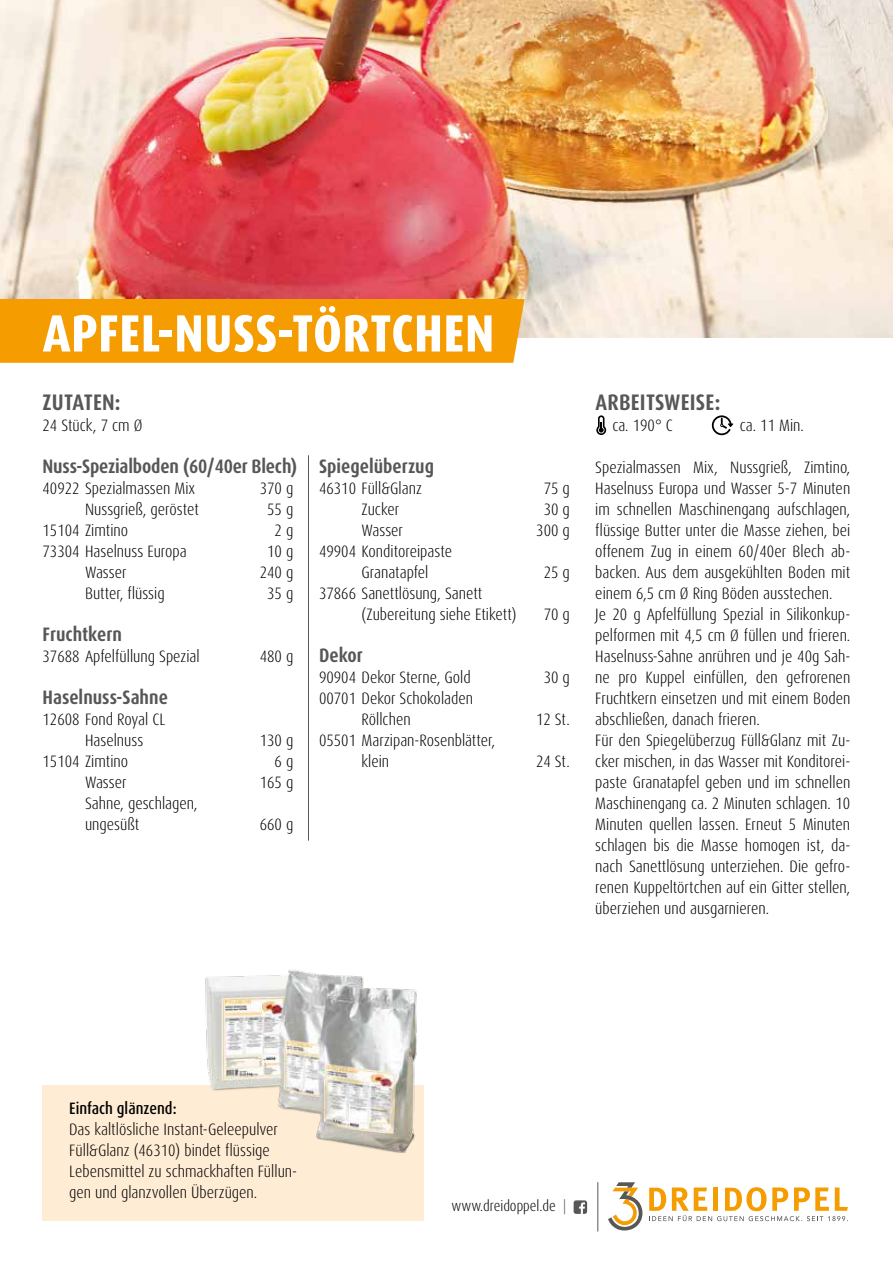
<style>
.page{position:relative;width:893px;height:1263px;background:#fff}
.page>*{position:absolute;margin:0;border:0;box-sizing:border-box;transform-origin:0 0}
.t1{font:800 condensed 52.5px "Dax Pro";letter-spacing:.01em;color:#fff}
.t2{font:700 condensed 22.5px "Dax Pro";letter-spacing:.01em;color:#575756}
.t3{font:700 condensed 19.5px "Dax Pro";color:#575756}
.t4{font:300 condensed 16.5px/21px "Dax Pro";color:#000}
.t5{font:500 condensed 16.5px "Dax Pro";color:#000}
.t6{font:300 condensed 15px "Dax Pro";color:#000}
.s1{color:#575756}
</style>
<div class="page">
<img style="left:0;top:0;width:893px;height:337px">
<hr style="left:308px;top:455px;width:1px;height:386px;background:#575756">
<svg style="left:574px;top:1200px;width:13px;height:14px"></svg>
<svg style="left:649px;top:1187px;width:199px;height:34px"></svg>
<svg style="left:608px;top:1182px;width:34px;height:48px"></svg>
<hr style="left:597px;top:1182px;width:1px;height:49px;background:#575756">
<svg style="left:712px;top:415px;width:21px;height:20px"></svg>
<svg style="left:596px;top:415px;width:10px;height:20px"></svg>
<div style="left:0;top:299px;width:524px;height:64px;background:#f59c00"></div>
<div style="left:43px;top:1085px;width:381px;height:135px;background:#ffecd4"></div>
<img style="left:205px;top:969px;width:212px;height:184px">
<h1 class="t1" style="left:43px;top:299px;width:453px">APFEL-NUSS-TÖRTCHEN</h1>
<h2 class="t2" style="left:43px;top:388px;width:79px">ZUTATEN:</h2>
<p class="t4" style="left:43px;top:415px;width:101px">24 Stück, 7 cm Ø</p>
<p class="t3" style="left:43px;top:454px;width:256px">Nuss-Spezialboden (60/40er Blech)</p>
<p class="t4" style="left:43px;top:478px;width:154px">40922 Spezialmassen Mix</p>
<p class="t4" style="left:260px;top:478px;width:35px">370 g</p>
<p class="t4" style="left:85px;top:499px;width:115px">Nussgrieß, geröstet</p>
<p class="t4" style="left:267px;top:499px;width:28px">55 g</p>
<p class="t4" style="left:43px;top:520px;width:87px">15104 Zimtino</p>
<p class="t4" style="left:275px;top:520px;width:20px">2 g</p>
<p class="t4" style="left:43px;top:541px;width:146px">73304 Haselnuss Europa</p>
<p class="t4" style="left:267px;top:541px;width:28px">10 g</p>
<p class="t4" style="left:85px;top:562px;width:43px">Wasser</p>
<p class="t4" style="left:260px;top:562px;width:35px">240 g</p>
<p class="t4" style="left:85px;top:583px;width:81px">Butter, flüssig</p>
<p class="t4" style="left:267px;top:583px;width:28px">35 g</p>
<p class="t3" style="left:43px;top:622px;width:81px">Fruchtkern</p>
<p class="t4" style="left:43px;top:646px;width:159px">37688 Apfelfüllung Spezial</p>
<p class="t4" style="left:260px;top:646px;width:35px">480 g</p>
<p class="t3" style="left:43px;top:685px;width:127px">Haselnuss-Sahne</p>
<p class="t4" style="left:85px;top:709px;width:82px;text-indent:-43px">12608 Fond Royal CL<br>Haselnuss</p>
<p class="t4" style="left:260px;top:730px;width:35px">130 g</p>
<p class="t4" style="left:43px;top:751px;width:87px">15104 Zimtino</p>
<p class="t4" style="left:275px;top:751px;width:20px">6 g</p>
<p class="t4" style="left:85px;top:772px;width:43px">Wasser</p>
<p class="t4" style="left:260px;top:772px;width:35px">165 g</p>
<p class="t4" style="left:85px;top:793px;width:114px">Sahne, geschlagen, ungesüßt</p>
<p class="t4" style="left:260px;top:814px;width:35px">660 g</p>
<p class="t3" style="left:319px;top:454px;width:117px">Spiegelüberzug</p>
<p class="t4" style="left:319px;top:478px;width:104px">46310 Füll&amp;Glanz</p>
<p class="t4" style="left:544px;top:478px;width:28px">75 g</p>
<p class="t4" style="left:361px;top:499px;width:39px">Zucker</p>
<p class="t4" style="left:544px;top:499px;width:28px">30 g</p>
<p class="t4" style="left:361px;top:520px;width:43px">Wasser</p>
<p class="t4" style="left:536px;top:520px;width:35px">300 g</p>
<p class="t4" style="left:361px;top:541px;width:92px;text-indent:-43px">49904 Konditoreipaste<br>Granatapfel</p>
<p class="t4" style="left:544px;top:562px;width:28px">25 g</p>
<p class="t4" style="left:361px;top:583px;width:157px;text-indent:-43px">37866 Sanettlösung, Sanett (Zubereitung siehe Etikett)</p>
<p class="t4" style="left:544px;top:604px;width:28px">70 g</p>
<p class="t3" style="left:319px;top:643px;width:45px">Dekor</p>
<p class="t4" style="left:319px;top:667px;width:153px">90904 Dekor Sterne, Gold</p>
<p class="t4" style="left:544px;top:667px;width:28px">30 g</p>
<p class="t4" style="left:361px;top:688px;width:113px;text-indent:-43px">00701 Dekor Schokoladen<br>Röllchen</p>
<p class="t4" style="left:536px;top:709px;width:35px">12 St.</p>
<p class="t4" style="left:361px;top:730px;width:135px;text-indent:-43px">05501 Marzipan-Rosenblätter, klein</p>
<p class="t4" style="left:536px;top:751px;width:35px">24 St.</p>
<h2 class="t2" style="left:595px;top:388px;width:127px">ARBEITSWEISE:</h2>
<p class="t4" style="left:612px;top:415px;width:62px">ca. 190° C</p>
<p class="t4" style="left:740px;top:415px;width:65px">ca. 11 Min.</p>
<p class="t4" style="left:595px;top:457px;width:256px">Spezialmassen Mix, Nussgrieß, Zimtino, Haselnuss Europa und Wasser 5-7 Minuten im schnellen Maschinengang aufschlagen, flüssige Butter unter die Masse ziehen, bei offenem Zug in einem 60/40er Blech ab&shy;backen. Aus dem ausgekühlten Boden mit einem 6,5 cm Ø Ring Böden ausstechen.<br>Je 20 g Apfelfüllung Spezial in Silikonkup&shy;pelformen mit 4,5 cm Ø füllen und frieren.<br>Haselnuss-Sahne anrühren und je 40g Sah&shy;ne pro Kuppel einfüllen, den gefrorenen Fruchtkern einsetzen und mit einem Boden abschließen, danach frieren.<br>Für den Spiegelüberzug Füll&amp;Glanz mit Zu&shy;cker mischen, in das Wasser mit Konditorei&shy;paste Granatapfel geben und im schnellen Maschinengang ca. 2 Minuten schlagen. 10<br>Minuten quellen lassen. Erneut 5 Minuten schlagen bis die Masse homogen ist, da&shy;nach Sanettlösung unterziehen. Die gefro&shy;renen Kuppeltörtchen auf ein Gitter stellen, überziehen und ausgarnieren.</p>
<p class="t5" style="left:69px;top:1097px;width:109px">Einfach glänzend:</p>
<p class="t4" style="left:69px;top:1118px;width:229px">Das kaltlösliche Instant-Geleepulver Füll&amp;Glanz (46310) bindet flüssige Lebensmittel zu schmackhaften Füllun&shy;gen und glanzvollen Überzügen.</p>
<p class="t6" style="left:452px;top:1196px;width:116px">www.dreidoppel.de <span class="s1">|</span></p>
</div>
